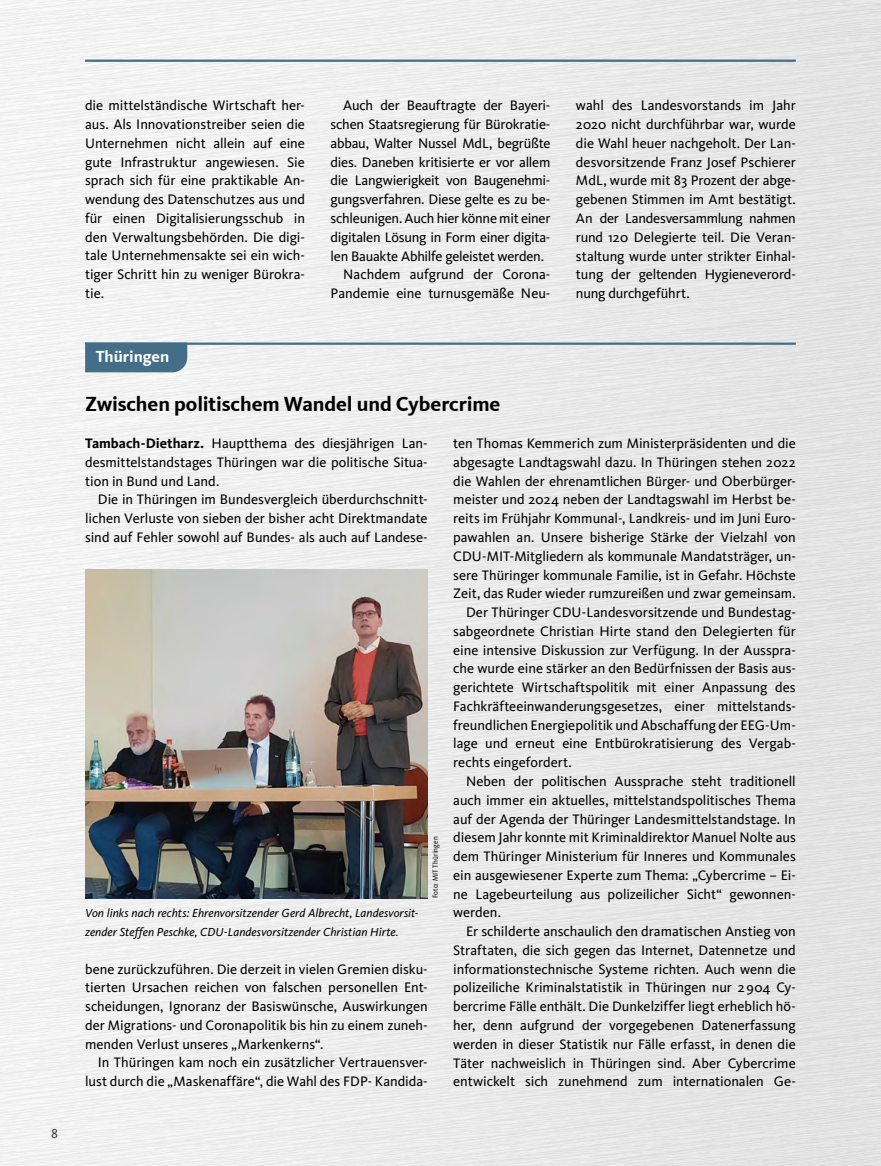
<style>
.page{position:relative;width:881px;height:1166px;background:#fff}
.page>*{position:absolute;margin:0;border:0;box-sizing:border-box;transform-origin:0 0}
.t1{font:700 21px "CDU Kievit Tab";letter-spacing:-.01em;color:#000}
.t2{font:700 16.5px "CDU Kievit Tab";letter-spacing:-.005em;color:#fff}
.t3{font:14.25px/18.8px "CDU Kievit";letter-spacing:-.005em;color:#000;text-align:justify}
.t4{font:13.5px "CDU Kievit";color:#000}
.t5{font:italic 12px/18.8px "CDU Kievit";letter-spacing:.005em;color:#000}
.t6{font:7.5px "CDU Kievit Tab";letter-spacing:.015em;color:#000;scale:.95 1}
.s1{font-weight:700}
</style>
<div class="page">
<img style="left:0;top:0;width:880px;height:1165px">
<hr style="left:85px;top:60px;width:710px;height:2px;background:#446e87">
<hr style="left:85px;top:342px;width:710px;height:3px;background:#446e87">
<div style="left:85px;top:342px;width:102px;height:30px;background:#446e87"></div>
<img style="left:85px;top:569px;width:342px;height:329px">
<p class="t4" style="left:51px;top:1125px;width:8px">8</p>
<p class="t3" style="left:85px;top:96px;width:221px">die mittelständische Wirtschaft her&shy;aus. Als Innovationstreiber seien die Unternehmen nicht allein auf eine gute Infrastruktur angewiesen. Sie sprach sich für eine praktikable An&shy;wendung des Datenschutzes aus und für einen Digitalisierungsschub in den Verwaltungsbehörden. Die digi&shy;tale Unternehmensakte sei ein wich&shy;tiger Schritt hin zu weniger Bürokra&shy;tie.</p>
<p class="t3" style="left:343px;top:96px;width:208px">Auch der Beauftragte der Bayeri-</p>
<p class="t3" style="left:330px;top:115px;width:221px">schen Staatsregierung für Bürokratie-</p>
<p class="t3" style="left:330px;top:134px;width:221px">abbau, Walter Nussel MdL, begrüßte</p>
<p class="t3" style="left:330px;top:153px;width:221px">dies. Daneben kritisierte er vor allem</p>
<p class="t3" style="left:330px;top:171px;width:221px">die Langwierigkeit von Baugenehmi-</p>
<p class="t3" style="left:330px;top:190px;width:221px">gungsverfahren. Diese gelte es zu be-</p>
<p class="t3" style="left:330px;top:209px;width:221px">schleunigen. Auch hier könne mit einer</p>
<p class="t3" style="left:330px;top:228px;width:221px">digitalen Lösung in Form einer digita-</p>
<p class="t3" style="left:330px;top:246px;width:215px">len Bauakte Abhilfe geleistet werden.</p>
<p class="t3" style="left:343px;top:265px;width:208px">Nachdem aufgrund der Corona-</p>
<p class="t3" style="left:330px;top:284px;width:221px">Pandemie eine turnusgemäße Neu-</p>
<p class="t2" style="left:96px;top:346px;width:75px">Thüringen</p>
<h1 class="t1" style="left:85px;top:391px;width:417px">Zwischen politischem Wandel und Cybercrime</h1>
<p class="t3" style="left:575px;top:96px;width:221px">wahl des Landesvorstands im Jahr 2020 nicht durchführbar war, wurde die Wahl heuer nachgeholt. Der Lan&shy;desvorsitzende Franz Josef Pschierer MdL, wurde mit 83 Prozent der abge&shy;gebenen Stimmen im Amt bestätigt.<br>An der Landesversammlung nahmen rund 120 Delegierte teil. Die Veran&shy;staltung wurde unter strikter Einhal&shy;tung der geltenden Hygieneverord&shy;nung durchgeführt.</p>
<p class="t3" style="left:85px;top:434px;width:344px"><span class="s1">Tambach-Dietharz.</span> Hauptthema des diesjährigen Lan&shy;desmittelstandstages Thüringen war die politische Situa&shy;tion in Bund und Land.</p>
<p class="t3" style="left:85px;top:490px;width:344px;text-indent:13px">Die in Thüringen im Bundesvergleich überdurchschnitt&shy;lichen Verluste von sieben der bisher acht Direktmandate sind auf Fehler sowohl auf Bundes- als auch auf Landese-</p>
<p class="t5" style="left:85px;top:903px;width:335px">Von links nach rechts: Ehrenvorsitzender Gerd Albrecht, Landesvorsit&shy;zender Steffen Peschke, CDU-Landesvorsitzender Christian Hirte.</p>
<p class="t6" style="left:431px;top:898px;width:67px;rotate:-90deg">Foto: MIT Thüringen</p>
<p class="t3" style="left:85px;top:959px;width:344px">bene zurückzuführen. Die derzeit in vielen Gremien disku&shy;tierten Ursachen reichen von falschen personellen Ent&shy;scheidungen, Ignoranz der Basiswünsche, Auswirkungen der Migrations- und Coronapolitik bis hin zu einem zuneh&shy;menden Verlust unseres „Markenkerns“.</p>
<p class="t3" style="left:85px;top:1053px;width:344px;text-align:right">In Thüringen kam noch ein zusätzlicher Vertrauensver&shy;lust durch die „Maskenaffäre“, die Wahl des FDP- Kandida-</p>
<p class="t3" style="left:453px;top:434px;width:344px">ten Thomas Kemmerich zum Ministerpräsidenten und die</p>
<p class="t3" style="left:453px;top:453px;width:344px">abgesagte Landtagswahl dazu. In Thüringen stehen 2022</p>
<p class="t3" style="left:453px;top:471px;width:344px">die Wahlen der ehrenamtlichen Bürger- und Oberbürger-</p>
<p class="t3" style="left:453px;top:490px;width:344px">meister und 2024 neben der Landtagswahl im Herbst be-</p>
<p class="t3" style="left:453px;top:509px;width:344px">reits im Frühjahr Kommunal-, Landkreis- und im Juni Euro-</p>
<p class="t3" style="left:453px;top:528px;width:344px">pawahlen an. Unsere bisherige Stärke der Vielzahl von</p>
<p class="t3" style="left:453px;top:546px;width:344px">CDU-MIT-Mitgliedern als kommunale Mandatsträger, un-</p>
<p class="t3" style="left:453px;top:565px;width:344px">sere Thüringer kommunale Familie, ist in Gefahr. Höchste</p>
<p class="t3" style="left:453px;top:584px;width:344px">Zeit, das Ruder wieder rumzureißen und zwar gemeinsam.</p>
<p class="t3" style="left:466px;top:603px;width:331px">Der Thüringer CDU-Landesvorsitzende und Bundestag-</p>
<p class="t3" style="left:453px;top:621px;width:344px">sabgeordnete Christian Hirte stand den Delegierten für</p>
<p class="t3" style="left:453px;top:640px;width:344px">eine intensive Diskussion zur Verfügung. In der Ausspra-</p>
<p class="t3" style="left:453px;top:659px;width:344px">che wurde eine stärker an den Bedürfnissen der Basis aus-</p>
<p class="t3" style="left:453px;top:678px;width:344px">gerichtete Wirtschaftspolitik mit einer Anpassung des</p>
<p class="t3" style="left:453px;top:696px;width:342px">Fachkräfteeinwanderungsgesetzes, einer mittelstands-</p>
<p class="t3" style="left:453px;top:715px;width:344px">freundlichen Energiepolitik und Abschaffung der EEG-Um-</p>
<p class="t3" style="left:453px;top:734px;width:342px">lage und erneut eine Entbürokratisierung des Vergab-</p>
<p class="t3" style="left:453px;top:753px;width:120px">rechts eingefordert.</p>
<p class="t3" style="left:466px;top:771px;width:331px">Neben der politischen Aussprache steht traditionell</p>
<p class="t3" style="left:453px;top:790px;width:344px">auch immer ein aktuelles, mittelstandspolitisches Thema</p>
<p class="t3" style="left:453px;top:809px;width:344px">auf der Agenda der Thüringer Landesmittelstandstage. In</p>
<p class="t3" style="left:453px;top:828px;width:344px">diesem Jahr konnte mit Kriminaldirektor Manuel Nolte aus</p>
<p class="t3" style="left:453px;top:846px;width:344px">dem Thüringer Ministerium für Inneres und Kommunales</p>
<p class="t3" style="left:453px;top:865px;width:344px">ein ausgewiesener Experte zum Thema: „Cybercrime – Ei-</p>
<p class="t3" style="left:453px;top:884px;width:342px">ne Lagebeurteilung aus polizeilicher Sicht“ gewonnen-</p>
<p class="t3" style="left:453px;top:903px;width:49px">werden.</p>
<p class="t3" style="left:466px;top:921px;width:331px">Er schilderte anschaulich den dramatischen Anstieg von</p>
<p class="t3" style="left:453px;top:940px;width:344px">Straftaten, die sich gegen das Internet, Datennetze und</p>
<p class="t3" style="left:453px;top:959px;width:344px">informationstechnische Systeme richten. Auch wenn die</p>
<p class="t3" style="left:453px;top:978px;width:344px">polizeiliche Kriminalstatistik in Thüringen nur 2904 Cy-</p>
<p class="t3" style="left:453px;top:996px;width:344px">bercrime Fälle enthält. Die Dunkelziffer liegt erheblich hö-</p>
<p class="t3" style="left:453px;top:1015px;width:344px">her, denn aufgrund der vorgegebenen Datenerfassung</p>
<p class="t3" style="left:453px;top:1034px;width:344px">werden in dieser Statistik nur Fälle erfasst, in denen die</p>
<p class="t3" style="left:453px;top:1053px;width:344px">Täter nachweislich in Thüringen sind. Aber Cybercrime</p>
<p class="t3" style="left:453px;top:1071px;width:344px">entwickelt sich zunehmend zum internationalen Ge-</p>
</div>
